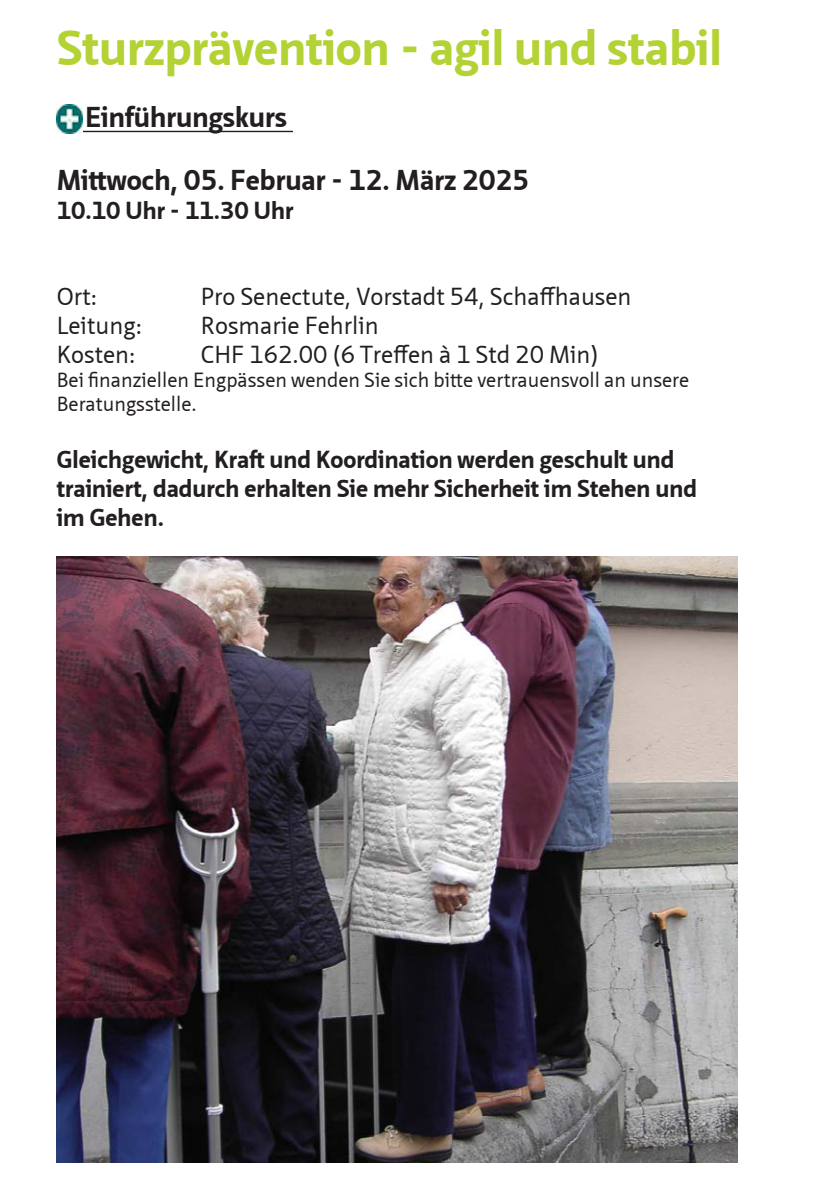
<style>
.page{position:relative;width:840px;height:1191px;background:#fff}
.page>*{position:absolute;margin:0;border:0;box-sizing:border-box;transform-origin:0 0}
.t1{font:700 48px "Neue Sans Pro";color:#b3d234}
.t2{font:700 28px "Neue Sans Pro";color:#231f20}
.t3{font:700 24px "Neue Sans Pro";color:#231f20}
.t4{font:24px "Neue Sans Pro";color:#231f20}
.t5{font:20px/24px "Neue Sans Pro";color:#231f20}
</style>
<div class="page">
<hr style="left:57px;top:131px;width:236px;height:1px;background:#231f20">
<img style="left:57px;top:557px;width:680px;height:605px">
<img style="left:57px;top:105px;width:25px;height:29px">
<p class="t1" style="left:57px;top:16px;width:666px">Sturzprävention - agil und stabil</p>
<p class="t2" style="left:85px;top:99px;width:203px">Einführungskurs</p>
<p class="t2" style="left:57px;top:161px;width:474px">Mittwoch, 05. Februar - 12. März 2025</p>
<p class="t3" style="left:57px;top:194px;width:238px">10.10 Uhr - 11.30 Uhr</p>
<p class="t4" style="left:57px;top:281px;width:42px">Ort:</p>
<p class="t4" style="left:201px;top:281px;width:432px">Pro Senectute, Vorstadt 54, Schaffhausen</p>
<p class="t4" style="left:57px;top:309px;width:87px">Leitung:</p>
<p class="t4" style="left:201px;top:309px;width:179px">Rosmarie Fehrlin</p>
<p class="t4" style="left:57px;top:338px;width:80px">Kosten:</p>
<p class="t4" style="left:201px;top:338px;width:399px">CHF 162.00 (6 Treffen à 1 Std 20 Min)</p>
<p class="t5" style="left:57px;top:367px;width:633px">Bei finanziellen Engpässen wenden Sie sich bitte vertrauensvoll an unsere<br>Beratungsstelle.</p>
<p class="t3" style="left:57px;top:444px;width:618px">Gleichgewicht, Kraft und Koordination werden geschult und</p>
<p class="t3" style="left:57px;top:473px;width:641px">trainiert, dadurch erhalten Sie mehr Sicherheit im Stehen und</p>
<p class="t3" style="left:57px;top:501px;width:109px">im Gehen.</p>
</div>
